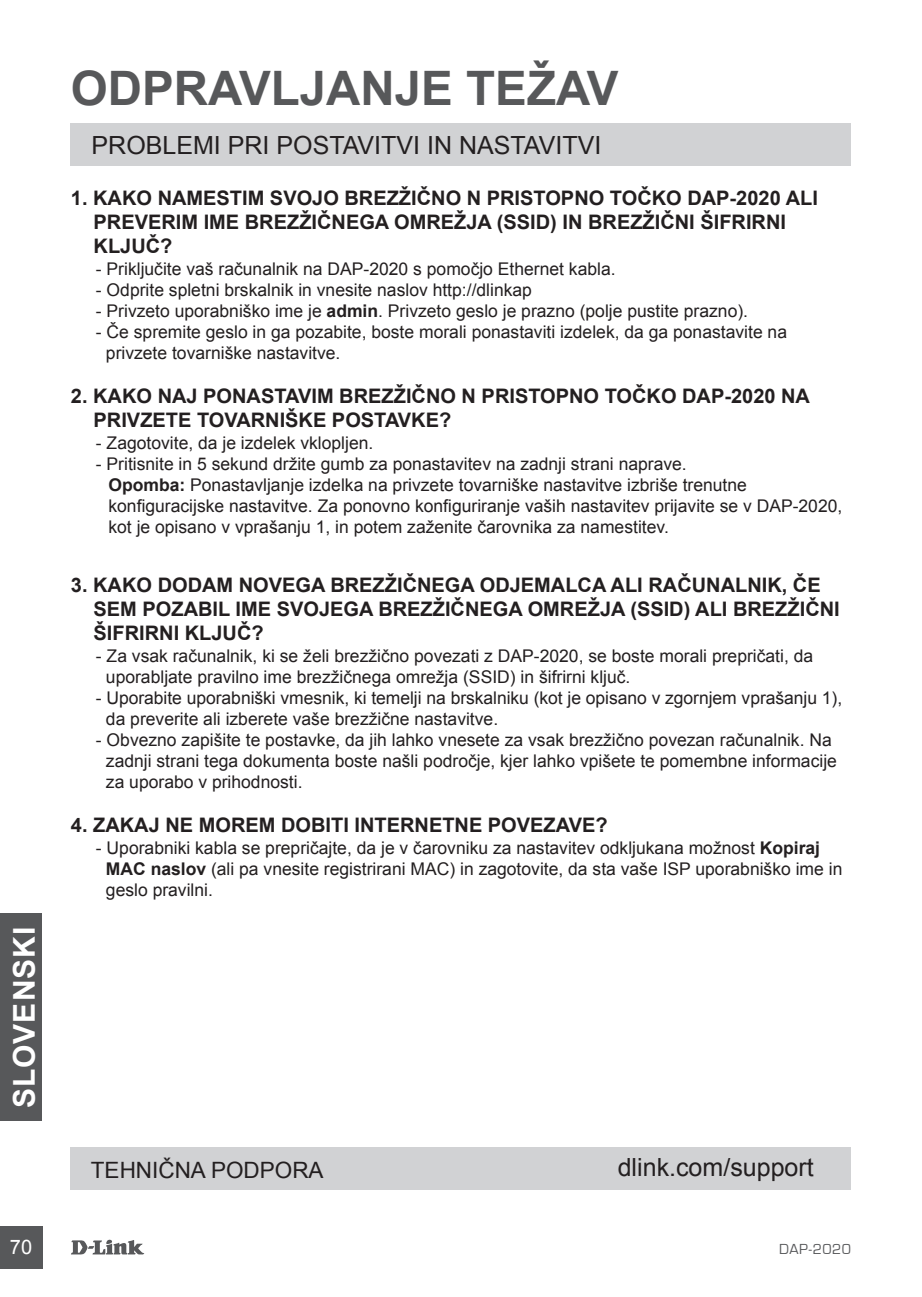
<style>
.page{position:relative;width:922px;height:1297px;background:#fff}
.page>*{position:absolute;margin:0;border:0;box-sizing:border-box;transform-origin:0 0}
.t1{font:700 47.5px "Arial";color:#57585a}
.t2{font:700 30px "Arial";letter-spacing:.035em;color:#fff}
.t3{font:25px "Arial";color:#231f20}
.t4{font:22.5px "Arial";color:#231f20}
.t5{font:700 20px/24px "Arial";color:#231f20}
.t6{font:20px "Arial";color:#fff}
.t7{font:17.5px/21px "Arial";color:#231f20}
.t8{font:15px "Eurostile";letter-spacing:.035em;color:#57585a}
.s1{font-weight:700}
</style>
<div class="page">
<svg style="left:71px;top:1239px;width:73px;height:15px"></svg>
<div style="left:0;top:1226px;width:43px;height:43px;background:#57585a"></div>
<div style="left:0;top:913px;width:42px;height:207px;background:#57585a"></div>
<div style="left:71px;top:124px;width:779px;height:42px;background:#d1d2d4"></div>
<div style="left:70px;top:1147px;width:780px;height:43px;background:#d1d2d4"></div>
<h2 class="t2" style="left:4px;top:1108px;width:183px;rotate:-90deg">SLOVENSKI</h2>
<h1 class="t1" style="left:71px;top:57px;width:549px">ODPRAVLJANJE TEŽAV</h1>
<h3 class="t3" style="left:92px;top:129px;width:511px">PROBLEMI PRI POSTAVITVI IN NASTAVITVI</h3>
<p class="t5" style="left:94px;top:187px;width:725px;text-indent:-23px">1. KAKO NAMESTIM SVOJO BREZŽIČNO N PRISTOPNO TOČKO DAP-2020 ALI<br>PREVERIM IME BREZŽIČNEGA OMREŽJA (SSID) IN BREZŽIČNI ŠIFRIRNI<br>KLJUČ?</p>
<p class="t7" style="left:96px;top:258px;width:521px">- Priključite vaš računalnik na DAP-2020 s pomočjo Ethernet kabla.</p>
<p class="t7" style="left:96px;top:279px;width:437px">- Odprite spletni brskalnik in vnesite naslov http://dlinkap</p>
<p class="t7" style="left:96px;top:300px;width:653px">- Privzeto uporabniško ime je <span class="s1">admin</span>. Privzeto geslo je prazno (polje pustite prazno).</p>
<p class="t7" style="left:106px;top:321px;width:682px;text-indent:-10px">- Če spremite geslo in ga pozabite, boste morali ponastaviti izdelek, da ga ponastavite na privzete tovarniške nastavitve.</p>
<p class="t5" style="left:94px;top:385px;width:717px;text-indent:-23px">2. KAKO NAJ PONASTAVIM BREZŽIČNO N PRISTOPNO TOČKO DAP-2020 NA<br>PRIVZETE TOVARNIŠKE POSTAVKE?</p>
<p class="t7" style="left:96px;top:432px;width:279px">- Zagotovite, da je izdelek vklopljen.</p>
<p class="t7" style="left:108px;top:453px;width:735px;text-indent:-12px">- Pritisnite in 5 sekund držite gumb za ponastavitev na zadnji strani naprave.<br><span class="s1">Opomba:</span> Ponastavljanje izdelka na privzete tovarniške nastavitve izbriše trenutne konfiguracijske nastavitve. Za ponovno konfiguriranje vaših nastavitev prijavite se v DAP-2020, kot je opisano v vprašanju 1, in potem zaženite čarovnika za namestitev.</p>
<p class="t5" style="left:94px;top:574px;width:747px;text-indent:-23px">3. KAKO DODAM NOVEGA BREZŽIČNEGA ODJEMALCA ALI RAČUNALNIK, ČE<br>SEM POZABIL IME SVOJEGA BREZŽIČNEGA OMREŽJA (SSID) ALI BREZŽIČNI<br>ŠIFRIRNI KLJUČ?</p>
<p class="t7" style="left:106px;top:645px;width:708px;text-indent:-10px">- Za vsak računalnik, ki se želi brezžično povezati z DAP-2020, se boste morali prepričati, da uporabljate pravilno ime brezžičnega omrežja (SSID) in šifrirni ključ.</p>
<p class="t7" style="left:106px;top:687px;width:737px;text-indent:-10px">- Uporabite uporabniški vmesnik, ki temelji na brskalniku (kot je opisano v zgornjem vprašanju 1), da preverite ali izberete vaše brezžične nastavitve.</p>
<p class="t7" style="left:106px;top:729px;width:732px;text-indent:-10px">- Obvezno zapišite te postavke, da jih lahko vnesete za vsak brezžično povezan računalnik. Na zadnji strani tega dokumenta boste našli področje, kjer lahko vpišete te pomembne informacije za uporabo v prihodnosti.</p>
<p class="t5" style="left:71px;top:814px;width:538px">4. ZAKAJ NE MOREM DOBITI INTERNETNE POVEZAVE?</p>
<p class="t7" style="left:106px;top:837px;width:737px;text-indent:-10px">- Uporabniki kabla se prepričajte, da je v čarovniku za nastavitev odkljukana možnost <span class="s1">Kopiraj<br>MAC naslov</span> (ali pa vnesite registrirani MAC) in zagotovite, da sta vaše ISP uporabniško ime in geslo pravilni.</p>
<p class="t4" style="left:91px;top:1155px;width:234px">TEHNIČNA PODPORA</p>
<h3 class="t3" style="left:617px;top:1151px;width:197px">dlink.com/support</h3>
<p class="t6" style="left:10px;top:1234px;width:24px">70</p>
<p class="t8" style="left:778px;top:1241px;width:74px">DAP-2020</p>
</div>
